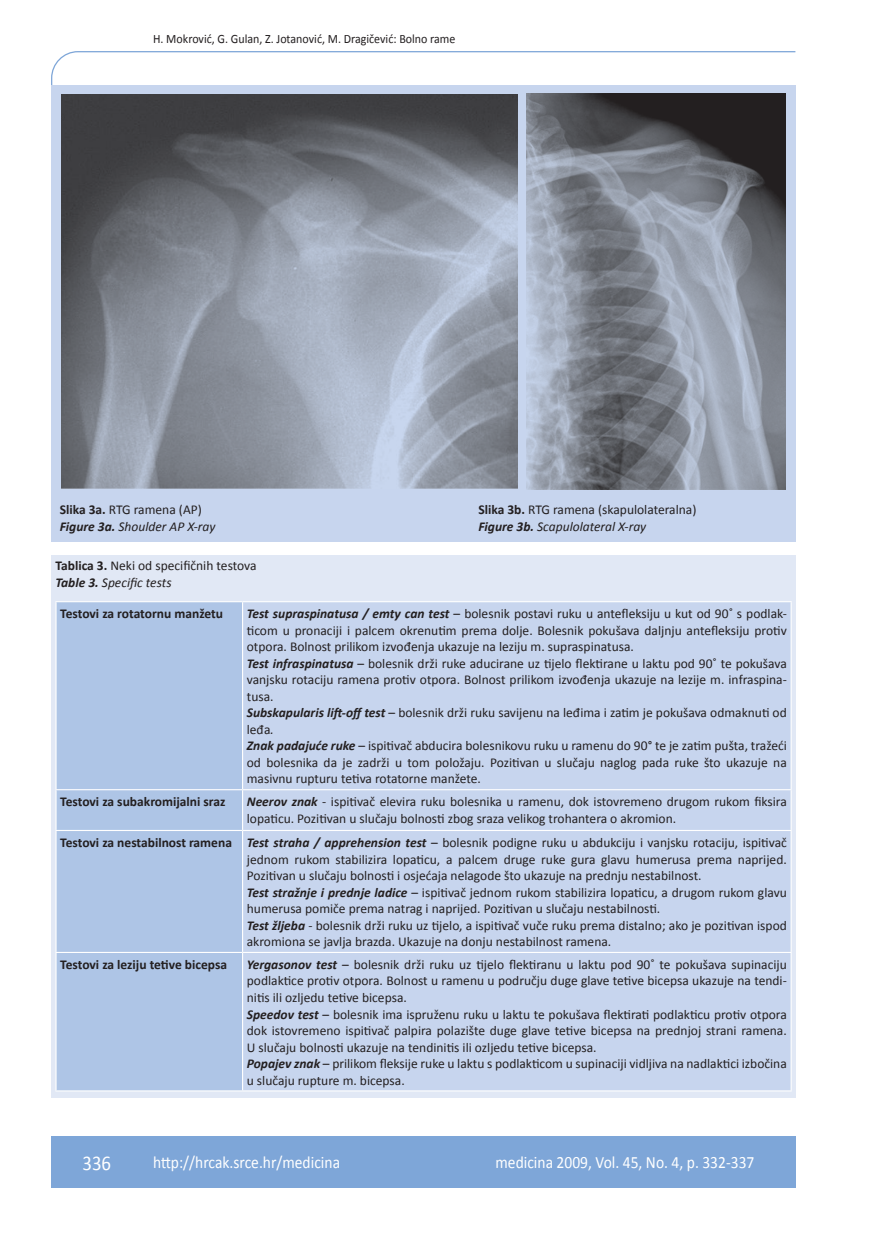
<style>
.page{position:relative;width:872px;height:1234px;background:#fff}
.page>*{position:absolute;margin:0;border:0;box-sizing:border-box;transform-origin:0 0}
.t1{font:21px "Calibri";color:#fff;scale:.9 1}
.t2{font:17.25px "Calibri";color:#fff;scale:.9 1}
.tablica{font:13.5px/16.5px "Calibri";color:#231f20;text-align:justify}
.potpis_slika{font:13.5px/16.5px "Calibri";color:#231f20}
.tablica-2{font:700 13.5px "Calibri";color:#231f20}
.potpis_slika-2{font:italic 13.5px "Calibri";color:#231f20}
.glava{font:12.75px "Calibri";color:#231f20;scale:.94 1}
.s1{font-weight:700}
.s2{font-weight:700;font-style:italic}
.s3{font-style:italic}
</style>
<div class="page">
<svg style="left:51px;top:51px;width:745px;height:275px"></svg>
<div style="left:51px;top:1135px;width:744px;height:51px;background:#7ea6d8"></div>
<div style="left:51px;top:555px;width:744px;height:542px;background:#e1e8f5"></div>
<div style="left:57px;top:602px;width:185px;height:488px;background:#aec5e6"></div>
<div style="left:243px;top:602px;width:547px;height:488px;background:#c7d5ee"></div>
<hr style="left:55px;top:601px;width:187px;height:1px;background:#fff">
<hr style="left:55px;top:602px;width:2px;height:187px;background:#fff">
<hr style="left:242px;top:601px;width:549px;height:1px;background:#fff">
<hr style="left:242px;top:602px;width:1px;height:187px;background:#fff">
<hr style="left:790px;top:602px;width:1px;height:187px;background:#fff">
<hr style="left:55px;top:789px;width:187px;height:1px;background:#fff">
<hr style="left:55px;top:790px;width:2px;height:39px;background:#fff">
<hr style="left:242px;top:789px;width:549px;height:1px;background:#fff">
<hr style="left:242px;top:790px;width:1px;height:39px;background:#fff">
<hr style="left:790px;top:790px;width:1px;height:39px;background:#fff">
<hr style="left:55px;top:829px;width:187px;height:1px;background:#fff">
<hr style="left:55px;top:830px;width:2px;height:121px;background:#fff">
<hr style="left:242px;top:829px;width:549px;height:1px;background:#fff">
<hr style="left:242px;top:830px;width:1px;height:121px;background:#fff">
<hr style="left:790px;top:830px;width:1px;height:121px;background:#fff">
<hr style="left:55px;top:951px;width:187px;height:1px;background:#fff">
<hr style="left:55px;top:952px;width:2px;height:138px;background:#fff">
<hr style="left:242px;top:951px;width:549px;height:1px;background:#fff">
<hr style="left:242px;top:952px;width:1px;height:138px;background:#fff">
<hr style="left:790px;top:952px;width:1px;height:138px;background:#fff">
<hr style="left:55px;top:1090px;width:187px;height:1px;background:#fff">
<hr style="left:242px;top:1090px;width:549px;height:1px;background:#fff">
<div style="left:51px;top:85px;width:744px;height:456px;background:#c7d5ee"></div>
<img style="left:62px;top:95px;width:455px;height:393px">
<img style="left:526px;top:94px;width:259px;height:395px">
<p class="glava" style="left:153px;top:30px;width:323px">H. Mokrović, G. Gulan, Z. Jotanović, M. Dragičević: Bolno rame</p>
<p class="potpis_slika" style="left:60px;top:501px;width:144px"><span class="s1">Slika 3a.</span> RTG ramena (AP)</p>
<p class="potpis_slika" style="left:478px;top:501px;width:220px"><span class="s1">Slika 3b.</span> RTG ramena (skapulolateralna)</p>
<p class="potpis_slika-2" style="left:60px;top:518px;width:157px"><span class="s1">Figure 3a.</span> Shoulder AP X-ray</p>
<p class="potpis_slika-2" style="left:478px;top:518px;width:169px"><span class="s1">Figure 3b.</span> Scapulolateral X-ray</p>
<p class="potpis_slika" style="left:55px;top:556px;width:203px"><span class="s1">Tablica 3.</span> Neki od specifičnih testova<br><span class="s2">Table 3.</span> <span class="s3">Specific tests</span></p>
<p class="tablica-2" style="left:60px;top:605px;width:164px">Testovi za rotatornu manžetu</p>
<p class="tablica" style="left:247px;top:604px;width:541px"><span class="s2">Test supraspinatusa / emty can test</span> – bolesnik postavi ruku u antefleksiju u kut od 90˚ s podlak&shy;ticom u pronaciji i palcem okrenutim prema dolje. Bolesnik pokušava daljnju antefleksiju protiv otpora. Bolnost prilikom izvođenja ukazuje na leziju m. supraspinatusa.</p>
<p class="tablica" style="left:247px;top:654px;width:541px"><span class="s2">Test infraspinatusa</span> – bolesnik drži ruke aducirane uz tijelo flektirane u laktu pod 90˚ te pokušava vanjsku rotaciju ramena protiv otpora. Bolnost prilikom izvođenja ukazuje na lezije m. infraspina&shy;tusa.</p>
<p class="tablica" style="left:247px;top:703px;width:541px"><span class="s2">Subskapularis lift-off test</span> – bolesnik drži ruku savijenu na leđima i zatim je pokušava odmaknuti od leđa<span class="s3">.</span></p>
<p class="tablica" style="left:247px;top:736px;width:541px"><span class="s2">Znak padajuće ruke</span> – ispitivač abducira bolesnikovu ruku u ramenu do 90° te je zatim pušta, tražeći od bolesnika da je zadrži u tom položaju. Pozitivan u slučaju naglog pada ruke što ukazuje na masivnu rupturu tetiva rotatorne manžete.</p>
<p class="tablica-2" style="left:60px;top:793px;width:167px">Testovi za subakromijalni sraz</p>
<p class="tablica" style="left:247px;top:792px;width:541px"><span class="s2">Neerov znak</span> - ispitivač elevira ruku bolesnika u ramenu, dok istovremeno drugom rukom fiksira lopaticu. Pozitivan u slučaju bolnosti zbog sraza velikog trohantera o akromion.</p>
<p class="tablica-2" style="left:60px;top:834px;width:173px">Testovi za nestabilnost ramena</p>
<p class="tablica" style="left:247px;top:833px;width:541px"><span class="s2">Test straha / apprehension test</span> – bolesnik podigne ruku u abdukciju i vanjsku rotaciju, ispitivač jednom rukom stabilizira lopaticu, a palcem druge ruke gura glavu humerusa prema naprijed.<br>Pozitivan u slučaju bolnosti i osjećaja nelagode što ukazuje na prednju nestabilnost.</p>
<p class="tablica" style="left:247px;top:882px;width:541px"><span class="s2">Test stražnje i prednje ladice</span> – ispitivač jednom rukom stabilizira lopaticu, a drugom rukom glavu humerusa pomiče prema natrag i naprijed. Pozitivan u slučaju nestabilnosti.</p>
<p class="tablica" style="left:247px;top:915px;width:541px"><span class="s2">Test žljeba</span> - bolesnik drži ruku uz tijelo, a ispitivač vuče ruku prema distalno; ako je pozitivan ispod akromiona se javlja brazda. Ukazuje na donju nestabilnost ramena.</p>
<p class="tablica-2" style="left:60px;top:955px;width:168px">Testovi za leziju tetive bicepsa</p>
<p class="tablica" style="left:247px;top:955px;width:541px"><span class="s2">Yergasonov test</span> – bolesnik drži ruku uz tijelo flektiranu u laktu pod 90˚ te pokušava supinaciju podlaktice protiv otpora. Bolnost u ramenu u području duge glave tetive bicepsa ukazuje na tendi&shy;nitis ili ozljedu tetive bicepsa.</p>
<p class="tablica" style="left:247px;top:1004px;width:541px"><span class="s2">Speedov test</span> – bolesnik ima ispruženu ruku u laktu te pokušava flektirati podlakticu protiv otpora dok istovremeno ispitivač palpira polazište duge glave tetive bicepsa na prednjoj strani ramena.<br>U slučaju bolnosti ukazuje na tendinitis ili ozljedu tetive bicepsa.</p>
<p class="tablica" style="left:247px;top:1054px;width:541px"><span class="s2">Popajev znak</span> – prilikom fleksije ruke u laktu s podlakticom u supinaciji vidljiva na nadlaktici izbočina u slučaju rupture m. bicepsa.</p>
<p class="t1" style="left:82px;top:1149px;width:33px">336</p>
<p class="t2" style="left:153px;top:1150px;width:209px">http://hrcak.srce.hr/medicina</p>
<p class="t2" style="left:495px;top:1151px;width:289px">medicina 2009, Vol. 45, No. 4, p. 332-337</p>
</div>
